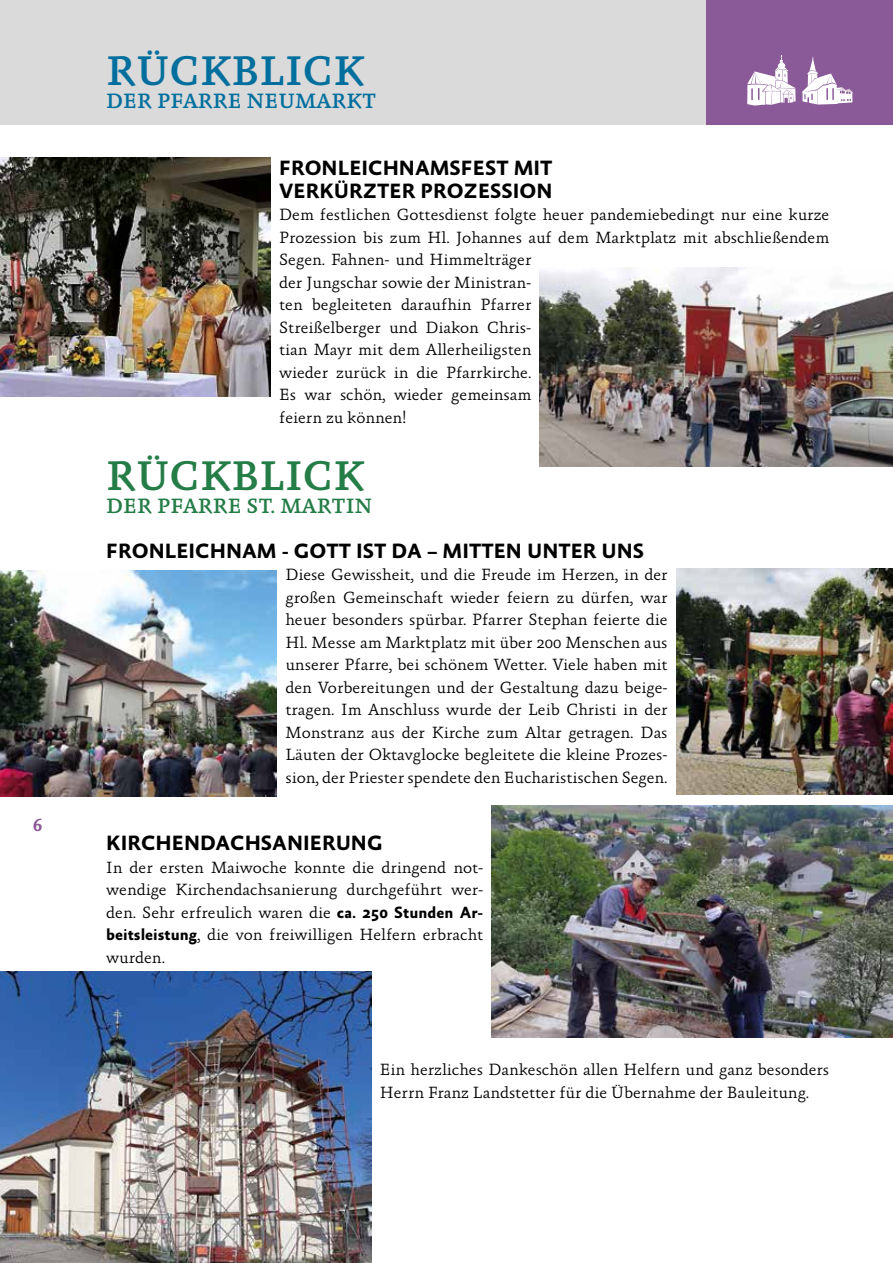
<style>
.page{position:relative;width:893px;height:1263px;background:#fff}
.page>*{position:absolute;margin:0;border:0;box-sizing:border-box;transform-origin:0 0}
.t1{font:500 42px "Absara";color:#006f9e}
.t2{font:500 42px "Absara";color:#247c46}
.t3{font:700 21px/22.5px "Absara Sans";color:#000}
.t4{font:500 21px "Absara";color:#247c46}
.t5{font:500 21px "Absara";color:#006f9e}
.t6{font:700 18px "Absara";color:#8a5998}
.t7{font:300 16.5px/22.5px "Absara";color:#000}
.s1{font-size:18px}
.s2{font-family:"Absara Sans";font-weight:700}
</style>
<div class="page">
<div style="left:0;top:0;width:893px;height:125px;background:#dadada"></div>
<img style="left:0;top:158px;width:271px;height:238px">
<img style="left:540px;top:267px;width:353px;height:199px">
<img style="left:0;top:570px;width:277px;height:226px">
<img style="left:676px;top:569px;width:217px;height:225px">
<img style="left:0;top:971px;width:371px;height:292px">
<img style="left:492px;top:805px;width:401px;height:233px">
<div style="left:706px;top:0;width:187px;height:125px;background:#8a5998"></div>
<svg style="left:747px;top:55px;width:106px;height:51px"></svg>
<p class="t6" style="left:33px;top:814px;width:11px">6</p>
<h1 class="t1" style="left:106px;top:47px;width:260px">RÜCKBLICK</h1>
<p class="t5" style="left:106px;top:88px;width:271px">DER PFARRE NEUMARKT</p>
<p class="t3" style="left:279px;top:158px;width:275px">FRONLEICHNAMSFEST MIT<br>VERKÜRZTER PROZESSION</p>
<p class="t7" style="left:279px;top:204px;width:551px">Dem festlichen Gottesdienst folgte heuer pandemiebedingt nur eine kurze Prozession bis zum Hl. Johannes auf dem Marktplatz mit abschließendem Segen. Fahnen- und Himmelträger<br>der Jungschar sowie der Ministran-<br>ten begleiteten daraufhin Pfarrer<br>Streißelberger und Diakon Chris-<br>tian Mayr mit dem Allerheiligsten<br>wieder zurück in die Pfarrkirche.<br>Es war schön, wieder gemeinsam<br>feiern zu können<span class="s1">!</span></p>
<h1 class="t2" style="left:106px;top:452px;width:260px">RÜCKBLICK</h1>
<p class="t4" style="left:106px;top:493px;width:268px">DER PFARRE ST. MARTIN</p>
<p class="t3" style="left:106px;top:540px;width:539px">FRONLEICHNAM - GOTT IST DA – MITTEN UNTER UNS</p>
<p class="t7" style="left:285px;top:564px;width:384px;text-align:justify">Diese Gewissheit, und die Freude im Herzen, in der großen Gemeinschaft wieder feiern zu dürfen, war heuer besonders spürbar. Pfarrer Stephan feierte die Hl. Messe am Marktplatz mit über 200 Menschen aus unserer Pfarre, bei schönem Wetter. Viele haben mit den Vorbereitungen und der Gestaltung dazu beige&shy;tragen. Im Anschluss wurde der Leib Christi in der Monstranz aus der Kirche zum Altar getragen. Das Läuten der Oktavglocke begleitete die kleine Prozes&shy;sion, der Priester spendete den Eucharistischen Segen.</p>
<p class="t3" style="left:106px;top:833px;width:278px">KIRCHENDACHSANIERUNG</p>
<p class="t7" style="left:106px;top:856px;width:379px;text-align:justify">In der ersten Maiwoche konnte die dringend not&shy;wendige Kirchendachsanierung durchgeführt wer&shy;den. Sehr erfreulich waren die <span class="s2">ca. 250 Stunden Ar&shy;beitsleistung</span>, die von freiwilligen Helfern erbracht wurden.</p>
<p class="t7" style="left:380px;top:1059px;width:451px">Ein herzliches Dankeschön allen Helfern und ganz besonders<br>Herrn Franz Landstetter für die Übernahme der Bauleitung.</p>
</div>
